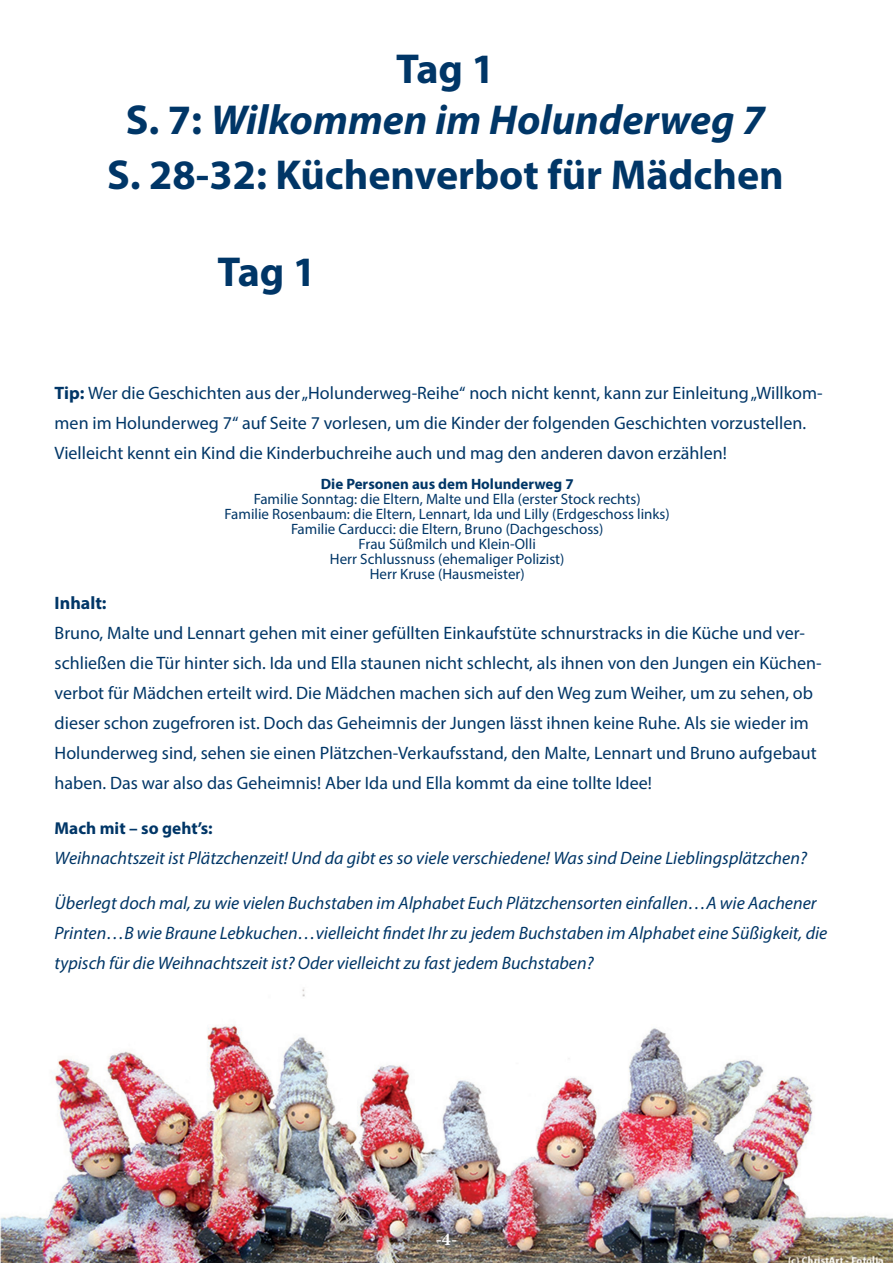
<style>
.page{position:relative;width:893px;height:1263px;background:#fff}
.page>*{position:absolute;margin:0;border:0;box-sizing:border-box;transform-origin:0 0}
.überschrift_geschich{font:700 42px "Myriad Pro";color:#003667}
.überschrift_geschich-2{font:italic 700 42px "Myriad Pro";color:#003667}
.text{font:18px/30px "Myriad Pro";color:#003667}
.text-2{font:italic 18px/30px "Myriad Pro";color:#003667}
.text_bold_überschrif{font:18px/30px "Myriad Pro";color:#003667}
.text_bold_überschrif-2{font:700 18px "Myriad Pro";color:#003667}
.t1{font:700 18px "Minion Pro";color:#fff}
.text-3{font:700 17.25px "Myriad Pro";color:#003667}
.text_bold_überschrif-3{font:15px "Myriad Pro";color:#003667}
.text_bold_überschrif-4{font:700 15px "Myriad Pro";color:#003667}
.s1{font-style:normal}
.s2{font-weight:700}
</style>
<div class="page">
<img style="left:0;top:988px;width:893px;height:275px">
<p class="überschrift_geschich" style="left:396px;top:42px;width:100px">Tag 1</p>
<p class="überschrift_geschich-2" style="left:126px;top:92px;width:641px"><span class="s1">S. 7:</span> Wilkommen im Holunderweg 7</p>
<p class="überschrift_geschich" style="left:107px;top:147px;width:678px">S. 28-32: Küchenverbot für Mädchen</p>
<p class="überschrift_geschich" style="left:217px;top:244px;width:100px">Tag 1</p>
<p class="text_bold_überschrif" style="left:55px;top:378px;width:770px"><span class="s2">Tip:</span> Wer die Geschichten aus der „Holunderweg-Reihe“ noch nicht kennt, kann zur Einleitung „Willkom&shy;men im Holunderweg 7“ auf Seite 7 vorlesen, um die Kinder der folgenden Geschichten vorzustellen.<br>Vielleicht kennt ein Kind die Kinderbuchreihe auch und mag den anderen davon erzählen!</p>
<p class="text_bold_überschrif-4" style="left:321px;top:474px;width:254px">Die Personen aus dem Holunderweg 7</p>
<p class="text_bold_überschrif-3" style="left:254px;top:490px;width:388px">Familie Sonntag: die Eltern, Malte und Ella (erster Stock rechts)</p>
<p class="text_bold_überschrif-3" style="left:225px;top:505px;width:447px">Familie Rosenbaum: die Eltern, Lennart, Ida und Lilly (Erdgeschoss links)</p>
<p class="text_bold_überschrif-3" style="left:291px;top:520px;width:314px">Familie Carducci: die Eltern, Bruno (Dachgeschoss)</p>
<p class="text_bold_überschrif-3" style="left:359px;top:535px;width:179px">Frau Süßmilch und Klein-Olli</p>
<p class="text_bold_überschrif-3" style="left:330px;top:550px;width:236px">Herr Schlussnuss (ehemaliger Polizist)</p>
<p class="text_bold_überschrif-3" style="left:370px;top:565px;width:156px">Herr Kruse (Hausmeister)</p>
<p class="text_bold_überschrif-2" style="left:55px;top:591px;width:54px">Inhalt:</p>
<p class="text" style="left:55px;top:618px;width:768px">Bruno, Malte und Lennart gehen mit einer gefüllten Einkaufstüte schnurstracks in die Küche und ver&shy;schließen die Tür hinter sich. Ida und Ella staunen nicht schlecht, als ihnen von den Jungen ein Küchen&shy;verbot für Mädchen erteilt wird. Die Mädchen machen sich auf den Weg zum Weiher, um zu sehen, ob dieser schon zugefroren ist. Doch das Geheimnis der Jungen lässt ihnen keine Ruhe. Als sie wieder im Holunderweg sind, sehen sie einen Plätzchen-Verkaufsstand, den Malte, Lennart und Bruno aufgebaut haben. Das war also das Geheimnis! Aber Ida und Ella kommt da eine tollte Idee!</p>
<p class="text-3" style="left:55px;top:817px;width:160px">Mach mit – so geht’s:</p>
<p class="text-2" style="left:55px;top:843px;width:754px">Weihnachtszeit ist Plätzchenzeit! Und da gibt es so viele verschiedene! Was sind Deine Lieblingsplätzchen?</p>
<p class="text-2" style="left:55px;top:888px;width:774px">Überlegt doch mal, zu wie vielen Buchstaben im Alphabet Euch Plätzchensorten einfallen…A wie Aachener<br>Printen…B wie Braune Lebkuchen…vielleicht findet Ihr zu jedem Buchstaben im Alphabet eine Süßigkeit, die typisch für die Weihnachtszeit ist? Oder vielleicht zu fast jedem Buchstaben?</p>
<p class="t1" style="left:436px;top:1226px;width:23px">-4-</p>
</div>
